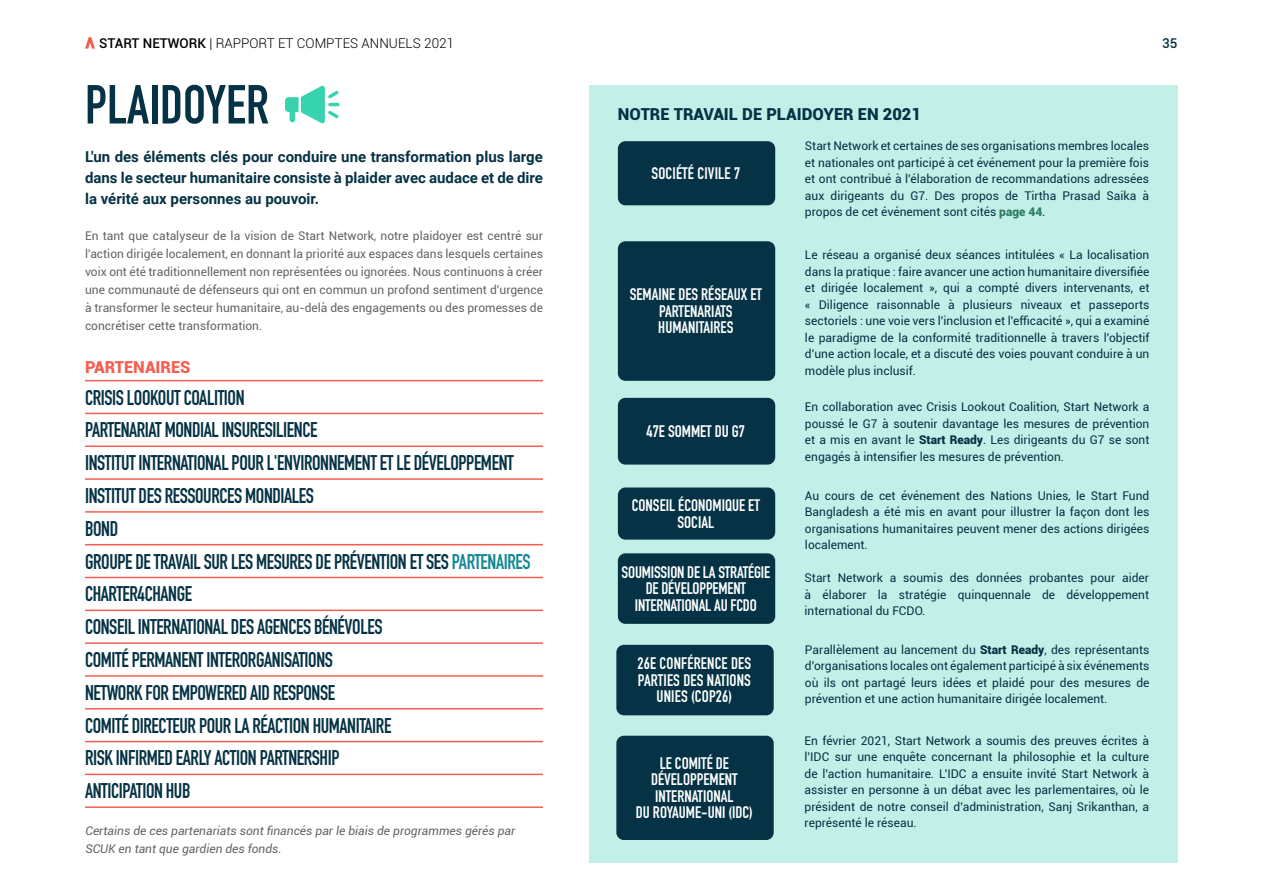
<style>
.page{position:relative;width:1263px;height:893px;background:#fff}
.page>*{position:absolute;margin:0;border:0;box-sizing:border-box;transform-origin:0 0}
.t1{font:700 54px "DIN Condensed";color:#053244}
.t2{font:700 21px "DIN Condensed";letter-spacing:-.02em;color:#053244;scale:.95 1}
.t3{font:700 16.5px/16.5px "DIN Condensed";color:#fff;text-align:center}
.t4{font:900 16.5px "Roboto";color:#053244}
.t5{font:900 16.5px "Roboto";color:#f45f51}
.t6{font:700 15px/21px "Roboto";color:#053244;text-align:justify}
.t7{font:300 13.5px "Roboto";color:#000}
.t8{font:500 13.5px "Roboto";color:#053244}
.t9{font:12px/16.5px "Roboto";color:#053244;text-align:justify}
.t10{font:12px/18px "Roboto";color:#636466;text-align:justify}
.t11{font:italic 12px/18px "Roboto";color:#636466}
.s1{font-weight:500}
.s2{color:#138992}
.s3{font-weight:900;color:#307d66}
.s4{font-weight:900}
</style>
<div class="page">
<div style="left:589px;top:85px;width:588px;height:778px;background:#c2efe7"></div>
<div style="left:618px;top:141px;width:157px;height:64px;background:#053345;border-radius:8px"></div>
<div style="left:618px;top:241px;width:157px;height:140px;background:#053345;border-radius:8px"></div>
<div style="left:618px;top:553px;width:157px;height:71px;background:#053345;border-radius:8px"></div>
<div style="left:616px;top:645px;width:158px;height:70px;background:#053345;border-radius:8px"></div>
<div style="left:616px;top:736px;width:158px;height:104px;background:#053345;border-radius:8px"></div>
<div style="left:618px;top:398px;width:157px;height:67px;background:#053345;border-radius:8px"></div>
<div style="left:618px;top:487px;width:157px;height:53px;background:#053345;border-radius:8px"></div>
<hr style="left:85px;top:380px;width:458px;height:1px;background:#f45f51">
<hr style="left:85px;top:413px;width:458px;height:1px;background:#f45f51">
<hr style="left:85px;top:445px;width:458px;height:2px;background:#f45f51">
<hr style="left:85px;top:478px;width:458px;height:2px;background:#f45f51">
<hr style="left:85px;top:511px;width:458px;height:2px;background:#f45f51">
<hr style="left:85px;top:544px;width:458px;height:1px;background:#f45f51">
<hr style="left:85px;top:577px;width:458px;height:1px;background:#f45f51">
<hr style="left:85px;top:610px;width:458px;height:1px;background:#f45f51">
<hr style="left:85px;top:642px;width:458px;height:2px;background:#f45f51">
<hr style="left:85px;top:675px;width:458px;height:2px;background:#f45f51">
<hr style="left:85px;top:708px;width:458px;height:1px;background:#f45f51">
<hr style="left:85px;top:741px;width:458px;height:1px;background:#f45f51">
<hr style="left:85px;top:774px;width:458px;height:1px;background:#f45f51">
<hr style="left:85px;top:806px;width:458px;height:2px;background:#f45f51">
<svg style="left:285px;top:85px;width:55px;height:39px"></svg>
<svg style="left:85px;top:37px;width:10px;height:12px"></svg>
<p class="t7" style="left:99px;top:34px;width:356px"><span class="s1">START NETWORK</span> | RAPPORT ET COMPTES ANNUELS 2021</p>
<p class="t8" style="left:1162px;top:34px;width:17px">35</p>
<p class="t1" style="left:85px;top:68px;width:185px">PLAIDOYER</p>
<p class="t6" style="left:85px;top:145px;width:459px">L'un des éléments clés pour conduire une transformation plus large dans le secteur humanitaire consiste à plaider avec audace et de dire la vérité aux personnes au pouvoir.</p>
<p class="t10" style="left:85px;top:226px;width:459px">En tant que catalyseur de la vision de Start Network, notre plaidoyer est centré sur l'action dirigée localement, en donnant la priorité aux espaces dans lesquels certaines voix ont été traditionnellement non représentées ou ignorées. Nous continuons à créer une communauté de défenseurs qui ont en commun un profond sentiment d'urgence à transformer le secteur humanitaire, au-delà des engagements ou des promesses de concrétiser cette transformation.</p>
<p class="t5" style="left:85px;top:355px;width:107px">PARTENAIRES</p>
<p class="t2" style="left:85px;top:383px;width:169px">CRISIS LOOKOUT COALITION</p>
<p class="t2" style="left:85px;top:416px;width:246px">PARTENARIAT MONDIAL INSURESILIENCE</p>
<p class="t2" style="left:85px;top:449px;width:453px">INSTITUT INTERNATIONAL POUR L'ENVIRONNEMENT ET LE DÉVELOPPEMENT</p>
<p class="t2" style="left:85px;top:481px;width:243px">INSTITUT DES RESSOURCES MONDIALES</p>
<p class="t2" style="left:85px;top:514px;width:36px">BOND</p>
<p class="t2" style="left:85px;top:547px;width:471px">GROUPE DE TRAVAIL SUR LES MESURES DE PRÉVENTION ET SES <span class="s2">PARTENAIRES</span></p>
<p class="t2" style="left:85px;top:580px;width:114px">CHARTER4CHANGE</p>
<p class="t2" style="left:85px;top:613px;width:315px">CONSEIL INTERNATIONAL DES AGENCES BÉNÉVOLES</p>
<p class="t2" style="left:85px;top:645px;width:262px">COMITÉ PERMANENT INTERORGANISATIONS</p>
<p class="t2" style="left:85px;top:678px;width:265px">NETWORK FOR EMPOWERED AID RESPONSE</p>
<p class="t2" style="left:85px;top:711px;width:324px">COMITÉ DIRECTEUR POUR LA RÉACTION HUMANITAIRE</p>
<p class="t2" style="left:85px;top:744px;width:269px">RISK INFIRMED EARLY ACTION PARTNERSHIP</p>
<p class="t2" style="left:85px;top:777px;width:113px">ANTICIPATION HUB</p>
<p class="t11" style="left:85px;top:822px;width:431px">Certains de ces partenariats sont financés par le biais de programmes gérés par<br>SCUK en tant que gardien des fonds.</p>
<p class="t4" style="left:618px;top:102px;width:305px">NOTRE TRAVAIL DE PLAIDOYER EN 2021</p>
<p class="t3" style="left:651px;top:165px;width:90px">SOCIÉTÉ CIVILE 7</p>
<p class="t3" style="left:630px;top:286px;width:134px">SEMAINE DES RÉSEAUX ET<br>PARTENARIATS</p>
<p class="t3" style="left:658px;top:319px;width:77px">HUMANITAIRES</p>
<p class="t3" style="left:647px;top:423px;width:100px">47E SOMMET DU G7</p>
<p class="t3" style="left:632px;top:497px;width:129px">CONSEIL ÉCONOMIQUE ET<br>SOCIAL</p>
<p class="t3" style="left:622px;top:564px;width:150px">SOUMISSION DE LA STRATÉGIE<br>DE DÉVELOPPEMENT<br>INTERNATIONAL AU FCDO</p>
<p class="t3" style="left:637px;top:655px;width:115px;text-align:left">26E CONFÉRENCE DES<br>PARTIES DES NATIONS</p>
<p class="t3" style="left:656px;top:688px;width:77px">UNIES (COP26)</p>
<p class="t3" style="left:651px;top:755px;width:88px">LE COMITÉ DE<br>DÉVELOPPEMENT<br>INTERNATIONAL</p>
<p class="t3" style="left:636px;top:804px;width:119px">DU ROYAUME-UNI (IDC)</p>
<p class="t9" style="left:805px;top:137px;width:346px">Start Network et certaines de ses organisations membres locales et nationales ont participé à cet événement pour la première fois et ont contribué à l'élaboration de recommandations adressées aux dirigeants du G7. Des propos de Tirtha Prasad Saika à propos de cet événement sont cités <span class="s3">page 44</span>.</p>
<p class="t9" style="left:805px;top:246px;width:346px">Le réseau a organisé deux séances intitulées « La localisation dans la pratique : faire avancer une action humanitaire diversifiée et dirigée localement », qui a compté divers intervenants, et « Diligence raisonnable à plusieurs niveaux et passeports sectoriels : une voie vers l'inclusion et l'efficacité », qui a examiné le paradigme de la conformité traditionnelle à travers l'objectif d'une action locale, et a discuté des voies pouvant conduire à un modèle plus inclusif.</p>
<p class="t9" style="left:805px;top:398px;width:346px">En collaboration avec Crisis Lookout Coalition, Start Network a poussé le G7 à soutenir davantage les mesures de prévention et a mis en avant le <span class="s4">Start Ready</span>. Les dirigeants du G7 se sont engagés à intensifier les mesures de prévention.</p>
<p class="t9" style="left:805px;top:487px;width:346px">Au cours de cet événement des Nations Unies, le Start Fund Bangladesh a été mis en avant pour illustrer la façon dont les organisations humanitaires peuvent mener des actions dirigées localement.</p>
<p class="t9" style="left:805px;top:569px;width:346px">Start Network a soumis des données probantes pour aider à élaborer la stratégie quinquennale de développement international du FCDO.</p>
<p class="t9" style="left:805px;top:641px;width:346px">Parallèlement au lancement du <span class="s4">Start Ready</span>, des représentants d'organisations locales ont également participé à six événements où ils ont partagé leurs idées et plaidé pour des mesures de prévention et une action humanitaire dirigée localement.</p>
<p class="t9" style="left:805px;top:732px;width:346px">En février 2021, Start Network a soumis des preuves écrites à l'IDC sur une enquête concernant la philosophie et la culture de l'action humanitaire. L'IDC a ensuite invité Start Network à assister en personne à un débat avec les parlementaires, où le président de notre conseil d'administration, Sanj Srikanthan, a représenté le réseau.</p>
</div>
